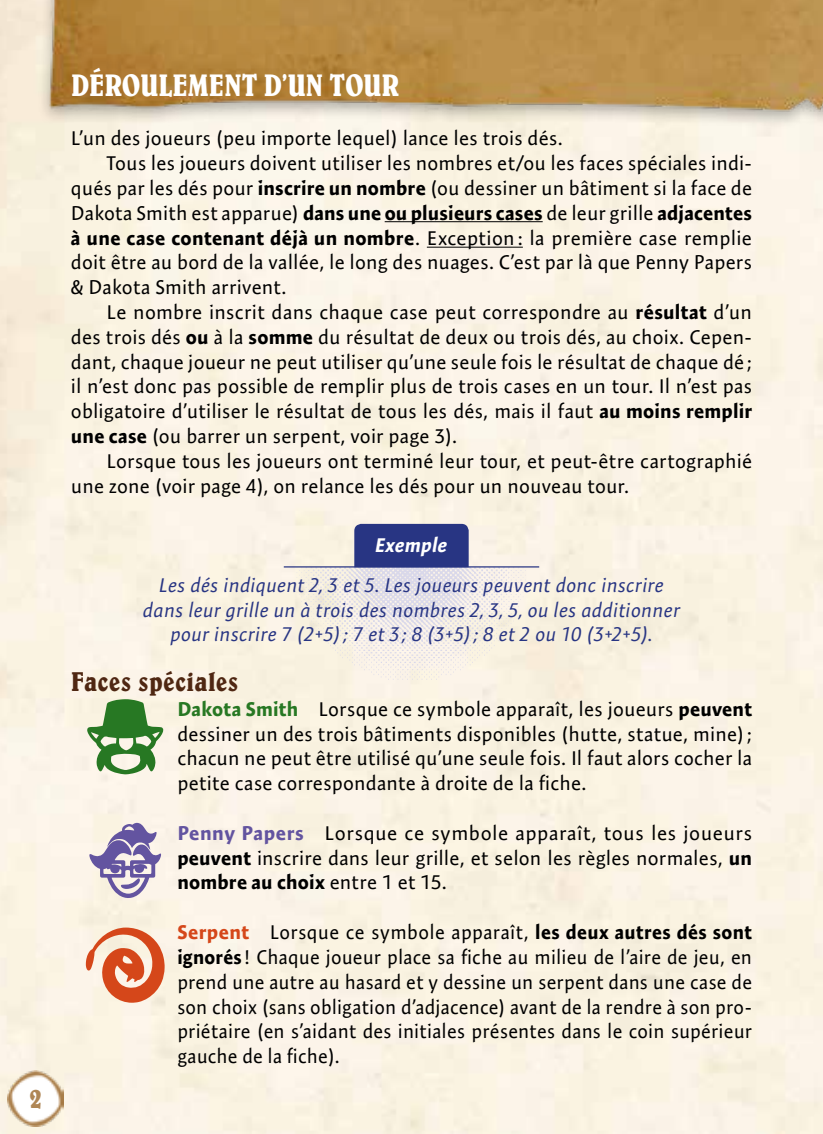
<style>
.page{position:relative;width:823px;height:1134px;background:#fff}
.page>*{position:absolute;margin:0;border:0;box-sizing:border-box;transform-origin:0 0}
.t1{font:condensed 31.5px "Belwe";letter-spacing:-.02em;color:#fff}
.t2{font:condensed 30px "Belwe";color:#af8655}
.t3{font:condensed 27.5px "Belwe";letter-spacing:.02em;color:#4f2712}
.t4{font:20px/24.8px "Expo Sans Pro";letter-spacing:.01em;color:#000;text-align:justify}
.t5{font:italic 20px/24.8px "Expo Sans Pro";letter-spacing:.01em;color:#283583;text-align:center}
.t6{font:italic 700 20px "Expo Sans Pro";letter-spacing:.015em;color:#fff}
.s1{font-weight:700}
.s2{font-weight:700;color:#277823}
.s3{font-weight:700;color:#6354a0}
.s4{font-weight:700;color:#d5471a}
</style>
<div class="page">
<div style="left:0;top:0;width:822px;height:1134px;background:#faf3e3"></div>
<div style="left:37px;top:0;width:785px;height:134px;background:#000;opacity:.3"></div>
<img style="left:50px;top:0;width:772px;height:133px">
<img style="left:287px;top:567px;width:248px;height:124px">
<svg style="left:86px;top:927px;width:79px;height:76px"></svg>
<svg style="left:87px;top:699px;width:76px;height:75px"></svg>
<svg style="left:89px;top:823px;width:72px;height:75px"></svg>
<hr style="left:384px;top:221px;width:158px;height:1px;background:#000">
<hr style="left:426px;top:247px;width:96px;height:1px;background:#000">
<div style="left:354px;top:524px;width:114px;height:42px;background:#283583"></div>
<hr style="left:283px;top:566px;width:256px;height:1px;background:#283583">
<img style="left:7px;top:1070px;width:56px;height:57px">
<h2 class="t2" style="left:29px;top:1080px;width:14px">2</h2>
<h1 class="t1" style="left:71px;top:66px;width:330px">DÉROULEMENT D’UN TOUR</h1>
<p class="t4" style="left:71px;top:126px;width:493px">L’un des joueurs (peu importe lequel) lance les trois dés.</p>
<p class="t4" style="left:106px;top:151px;width:646px">Tous les joueurs doivent utiliser les nombres et/ou les faces spéciales indi-</p>
<p class="t4" style="left:71px;top:175px;width:682px">qués par les dés pour <span class="s1">inscrire un nombre</span> (ou dessiner un bâtiment si la face de</p>
<p class="t4" style="left:71px;top:200px;width:682px">Dakota Smith est apparue) <span class="s1">dans une ou plusieurs cases</span> de leur grille <span class="s1">adjacentes</span></p>
<p class="t4" style="left:71px;top:225px;width:682px"><span class="s1">à une case contenant déjà un nombre</span>. Exception: la première case remplie</p>
<p class="t4" style="left:71px;top:250px;width:682px">doit être au bord de la vallée, le long des nuages. C’est par là que Penny Papers</p>
<p class="t4" style="left:71px;top:275px;width:217px">&amp; Dakota Smith arrivent.</p>
<p class="t4" style="left:106px;top:299px;width:646px">Le nombre inscrit dans chaque case peut correspondre au <span class="s1">résultat</span> d’un</p>
<p class="t4" style="left:71px;top:324px;width:682px">des trois dés <span class="s1">ou</span> à la <span class="s1">somme</span> du résultat de deux ou trois dés, au choix. Cepen-</p>
<p class="t4" style="left:71px;top:349px;width:682px">dant, chaque joueur ne peut utiliser qu’une seule fois le résultat de chaque dé;</p>
<p class="t4" style="left:71px;top:374px;width:682px">il n’est donc pas possible de remplir plus de trois cases en un tour. Il n’est pas</p>
<p class="t4" style="left:71px;top:399px;width:682px">obligatoire d’utiliser le résultat de tous les dés, mais il faut <span class="s1">au moins remplir</span></p>
<p class="t4" style="left:71px;top:423px;width:387px"><span class="s1">une case</span> (ou barrer un serpent, voir page 3).</p>
<p class="t4" style="left:106px;top:448px;width:646px">Lorsque tous les joueurs ont terminé leur tour, et peut-être cartographié</p>
<p class="t4" style="left:71px;top:473px;width:559px">une zone (voir page 4), on relance les dés pour un nouveau tour.</p>
<p class="t6" style="left:375px;top:533px;width:73px">Exemple</p>
<p class="t5" style="left:143px;top:572px;width:538px">Les dés indiquent 2, 3 et 5. Les joueurs peuvent donc inscrire dans leur grille un à trois des nombres 2, 3, 5, ou les additionner pour inscrire 7 (2+5); 7 et 3; 8 (3+5); 8 et 2 ou 10 (3+2+5).</p>
<h3 class="t3" style="left:71px;top:665px;width:169px">Faces spéciales</h3>
<p class="t4" style="left:177px;top:696px;width:576px"><span class="s2">Dakota Smith</span> Lorsque ce symbole apparaît, les joueurs <span class="s1">peuvent </span>dessiner un des trois bâtiments disponibles (hutte, statue, mine); chacun ne peut être utilisé qu’une seule fois. Il faut alors cocher la petite case correspondante à droite de la fiche.</p>
<p class="t4" style="left:177px;top:820px;width:576px"><span class="s3">Penny Papers</span> Lorsque ce symbole apparaît, tous les joueurs <span class="s1">peuvent</span> inscrire dans leur grille, et selon les règles normales, <span class="s1">un nombre au choix</span> entre 1 et 15.</p>
<p class="t4" style="left:177px;top:919px;width:576px"><span class="s4">Serpent</span> Lorsque ce symbole apparaît, <span class="s1">les deux autres dés sont ignorés</span> ! Chaque joueur place sa fiche au milieu de l’aire de jeu, en prend une autre au hasard et y dessine un serpent dans une case de son choix (sans obligation d’adjacence) avant de la rendre à son pro&shy;priétaire (en s’aidant des initiales présentes dans le coin supérieur gauche de la fiche).</p>
</div>
